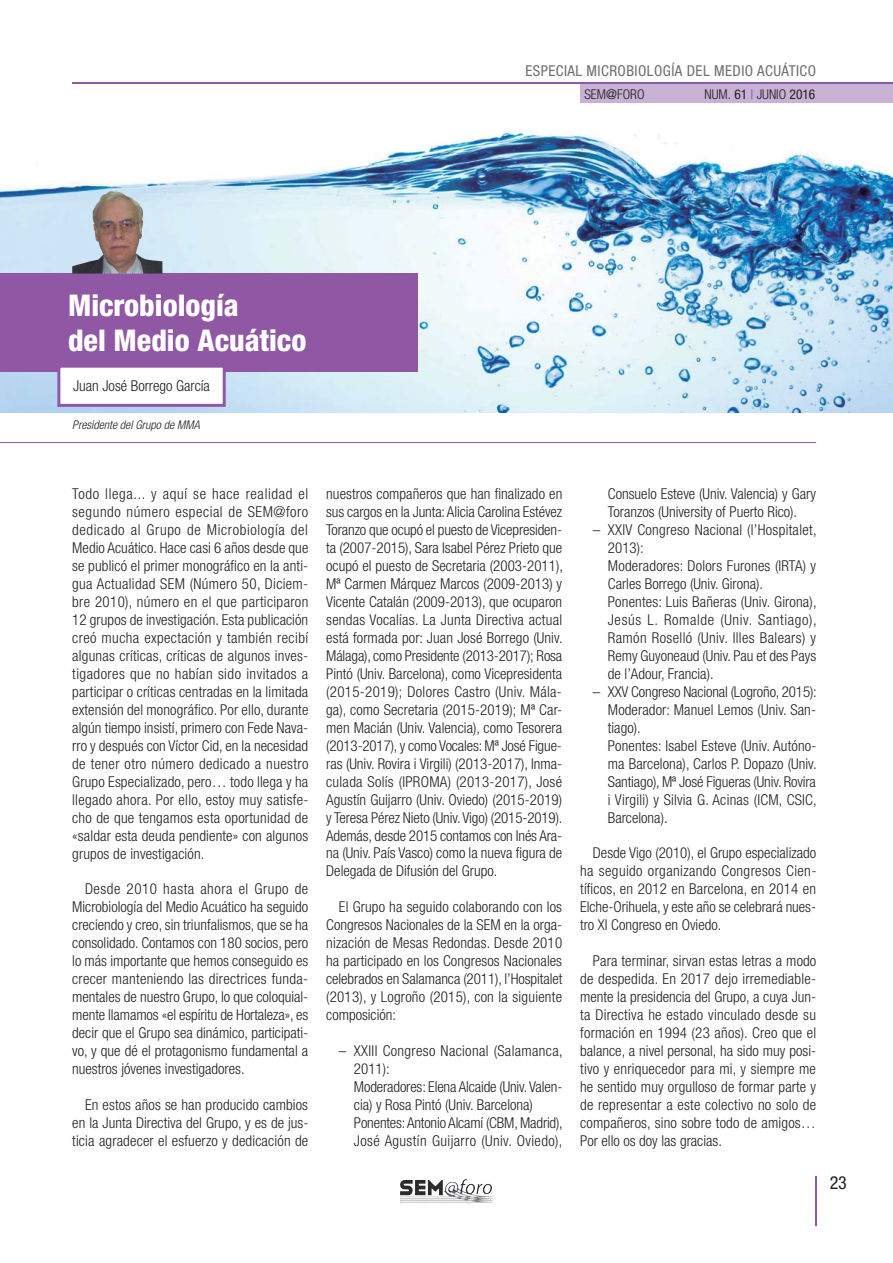
<style>
.page{position:relative;width:893px;height:1263px;background:#fff}
.page>*{position:absolute;margin:0;border:0;box-sizing:border-box;transform-origin:0 0}
.t1{font:800 condensed 30px/34.5px "Helvetica Neue LT Std";color:#fff}
.t2{font:condensed 18px "Helvetica Neue LT Std";color:#231f20}
.t3{font:300 condensed 15px/18px "Helvetica Neue LT Std";color:#231f20;text-align:justify}
.t4{font:condensed 15px "Helvetica Neue LT Std";letter-spacing:.03em;color:#6d6e70}
.t5{font:300 condensed 13.5px "Helvetica Neue LT Std";color:#231f20}
.t6{font:italic 300 condensed 12px "Helvetica Neue LT Std";color:#231f20}
.s1{font-weight:400}
.s2{font-weight:400;color:#9058a4}
</style>
<div class="page">
<img style="left:443px;top:1179px;width:22px;height:16px">
<div style="left:580px;top:84px;width:313px;height:19px;background:#c8b1d5"></div>
<hr style="left:72px;top:82px;width:821px;height:2px;background:#9058a4">
<hr style="left:815px;top:1176px;width:2px;height:50px;background:#9058a4">
<img style="left:0;top:131px;width:893px;height:281px">
<div style="left:0;top:274px;width:417px;height:98px;background:#9058a4"></div>
<div style="left:59px;top:366px;width:165px;height:39px;background:#fff"></div>
<div style="left:57px;top:365px;width:169px;height:42px;border:3px solid #9058a4"></div>
<img style="left:72px;top:191px;width:90px;height:83px">
<hr style="left:0;top:442px;width:816px;height:1px;background:#9058a4">
<p class="t4" style="left:525px;top:62px;width:292px">ESPECIAL MICROBIOLOGÍA DEL MEDIO ACUÁTICO</p>
<p class="t5" style="left:584px;top:89px;width:62px">SEM<span class="s1">@</span>FORO</p>
<p class="t5" style="left:705px;top:89px;width:112px">NUM. <span class="s1">61</span> <span class="s2">|</span> JUNIO <span class="s1">2016</span></p>
<h1 class="t1" style="left:68px;top:291px;width:240px">Microbiología<br>del Medio Acuático</h1>
<p class="t3" style="left:73px;top:378px;width:138px">Juan José Borrego García</p>
<p class="t6" style="left:72px;top:418px;width:129px">Presidente del Grupo de MMA</p>
<p class="t3" style="left:72px;top:486px;width:238px">Todo llega... y aquí se hace realidad el segundo número especial de SEM@foro dedicado al Grupo de Microbiología del Medio Acuático. Hace casi 6 años desde que se publicó el primer monográfico en la anti&shy;gua Actualidad SEM (Número 50, Diciem&shy;bre 2010), número en el que participaron 12 grupos de investigación. Esta publicación creó mucha expectación y también recibí algunas críticas, críticas de algunos inves&shy;tigadores que no habían sido invitados a participar o críticas centradas en la limitada extensión del monográfico. Por ello, durante algún tiempo insistí, primero con Fede Nava&shy;rro y después con Víctor Cid, en la necesidad de tener otro número dedicado a nuestro Grupo Especializado, pero… todo llega y ha llegado ahora. Por ello, estoy muy satisfe&shy;cho de que tengamos esta oportunidad de «saldar esta deuda pendiente» con algunos grupos de investigación.</p>
<p class="t3" style="left:72px;top:881px;width:238px;text-indent:13px">Desde 2010 hasta ahora el Grupo de Microbiología del Medio Acuático ha seguido creciendo y creo, sin triunfalismos, que se ha consolidado. Contamos con 180 socios, pero lo más importante que hemos conseguido es crecer manteniendo las directrices funda&shy;mentales de nuestro Grupo, lo que coloquial&shy;mente llamamos «el espíritu de Hortaleza», es decir que el Grupo sea dinámico, participati&shy;vo, y que dé el protagonismo fundamental a nuestros jóvenes investigadores.</p>
<p class="t3" style="left:72px;top:1097px;width:238px;text-indent:13px">En estos años se han producido cambios en la Junta Directiva del Grupo, y es de jus&shy;ticia agradecer el esfuerzo y dedicación de</p>
<p class="t3" style="left:326px;top:486px;width:238px">nuestros compañeros que han finalizado en sus cargos en la Junta: Alicia Carolina Estévez Toranzo que ocupó el puesto de Vicepresiden&shy;ta (2007-2015), Sara Isabel Pérez Prieto que ocupó el puesto de Secretaria (2003-2011), Mª Carmen Márquez Marcos (2009-2013) y Vicente Catalán (2009-2013), que ocuparon sendas Vocalías. La Junta Directiva actual está formada por: Juan José Borrego (Univ.<br>Málaga), como Presidente (2013-2017); Rosa Pintó (Univ. Barcelona), como Vicepresidenta (2015-2019); Dolores Castro (Univ. Mála&shy;ga), como Secretaria (2015-2019); Mª Car&shy;men Macián (Univ. Valencia), como Tesorera (2013-2017), y como Vocales: Mª José Figue&shy;ras (Univ. Rovira i Virgili) (2013-2017), Inma&shy;culada Solís (IPROMA) (2013-2017), José Agustín Guijarro (Univ. Oviedo) (2015-2019) y Teresa Pérez Nieto (Univ. Vigo) (2015-2019).<br>Además, desde 2015 contamos con Inés Ara&shy;na (Univ. País Vasco) como la nueva figura de Delegada de Difusión del Grupo.</p>
<p class="t3" style="left:326px;top:899px;width:238px;text-indent:13px">El Grupo ha seguido colaborando con los Congresos Nacionales de la SEM en la orga&shy;nización de Mesas Redondas. Desde 2010 ha participado en los Congresos Nacionales celebrados en Salamanca (2011), l’Hospitalet (2013), y Logroño (2015), con la siguiente composición:</p>
<p class="t3" style="left:354px;top:1043px;width:210px;text-align:left;text-indent:-15px">– XXIII Congreso Nacional (Salamanca, 2011):<br>Moderadores: Elena Alcaide (Univ. Valen&shy;cia) y Rosa Pintó (Univ. Barcelona)<br>Ponentes: Antonio Alcamí (CBM, Madrid), José Agustín Guijarro (Univ. Oviedo),</p>
<p class="t3" style="left:608px;top:486px;width:210px">Consuelo Esteve (Univ. Valencia) y Gary<br>Toranzos (University of Puerto Rico).</p>
<p class="t3" style="left:608px;top:522px;width:210px;text-align:left;text-indent:-15px">– XXIV Congreso Nacional (l’Hospitalet,<br>2013):<br>Moderadores: Dolors Furones (IRTA) y<br>Carles Borrego (Univ. Girona).<br>Ponentes: Luis Bañeras (Univ. Girona),<br>Jesús L. Romalde (Univ. Santiago),<br>Ramón Roselló (Univ. Illes Balears) y<br>Remy Guyoneaud (Univ. Pau et des Pays de l’Adour, Francia).</p>
<p class="t3" style="left:608px;top:684px;width:210px;text-align:left;text-indent:-15px">– XXV Congreso Nacional (Logroño, 2015):<br>Moderador: Manuel Lemos (Univ. San&shy;tiago).<br>Ponentes: Isabel Esteve (Univ. Autóno&shy;ma Barcelona), Carlos P. Dopazo (Univ.<br>Santiago), Mª José Figueras (Univ. Rovira i Virgili) y Silvia G. Acinas (ICM, CSIC,<br>Barcelona).</p>
<p class="t3" style="left:580px;top:845px;width:238px;text-indent:13px">Desde Vigo (2010), el Grupo especializado ha seguido organizando Congresos Cien&shy;tíficos, en 2012 en Barcelona, en 2014 en Elche-Orihuela, y este año se celebrará nues&shy;tro XI Congreso en Oviedo.</p>
<p class="t3" style="left:580px;top:953px;width:238px;text-indent:13px">Para terminar, sirvan estas letras a modo de despedida. En 2017 dejo irremediable&shy;mente la presidencia del Grupo, a cuya Jun&shy;ta Directiva he estado vinculado desde su formación en 1994 (23 años). Creo que el balance, a nivel personal, ha sido muy posi&shy;tivo y enriquecedor para mi, y siempre me he sentido muy orgulloso de formar parte y de representar a este colectivo no solo de compañeros, sino sobre todo de amigos… Por ello os doy las gracias.</p>
<p class="t2" style="left:830px;top:1173px;width:19px">23</p>
</div>
